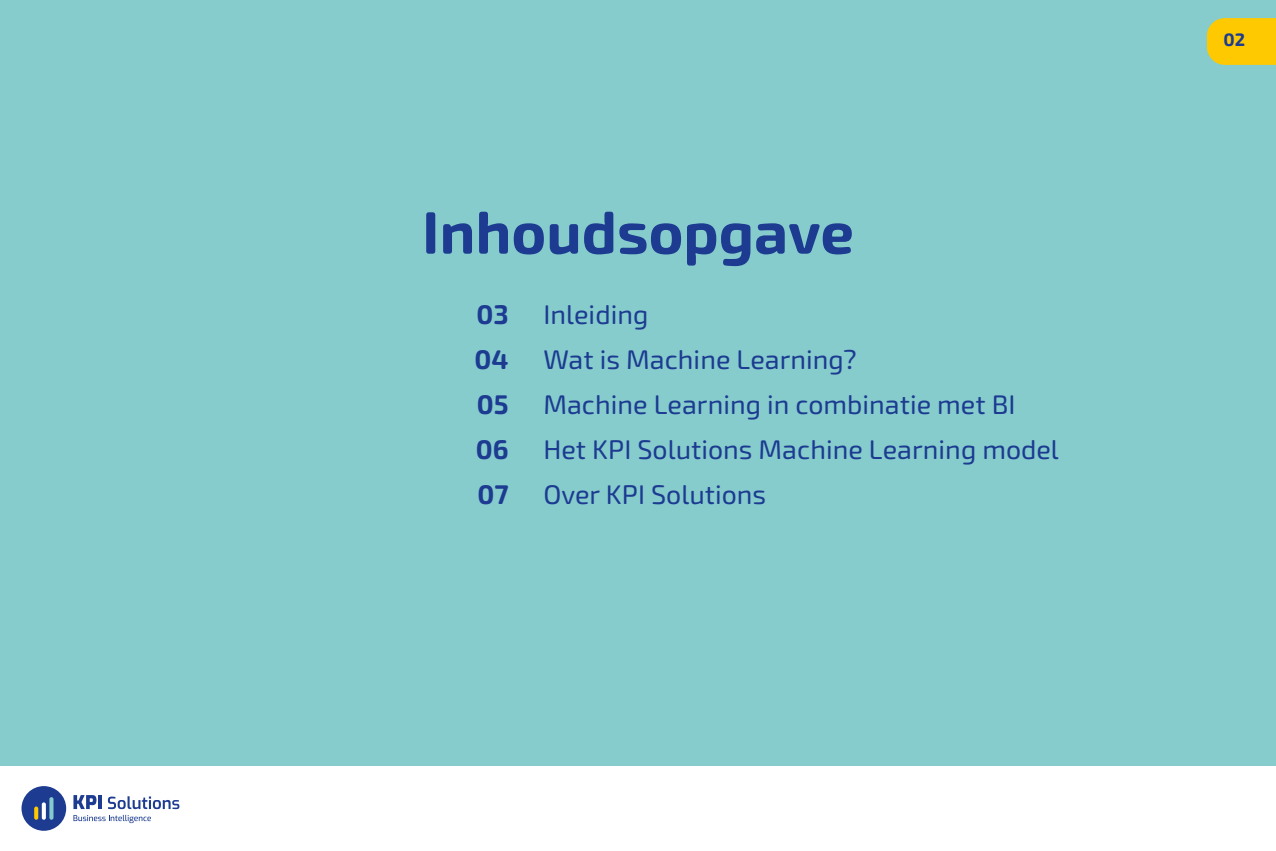
<style>
.page{position:relative;width:1276px;height:851px;background:#fff}
.page>*{position:absolute;margin:0;border:0;box-sizing:border-box;transform-origin:0 0}
.t1{font:700 60px "Exo Soft";color:#1c3b91}
.t2{font:27px/45px "Exo Soft";color:#1c3b91}
.t3{font:700 27px/45px "Exo Soft";color:#1c3b91;text-align:justify}
.t4{font:700 18px "Exo Soft";color:#1c3b91}
</style>
<div class="page">
<div style="left:0;top:0;width:1276px;height:765px;background:#86cccc"></div>
<svg style="left:1206px;top:18px;width:70px;height:47px;background:#f6c90d"></svg>
<div style="left:22px;top:786px;width:44px;height:44px;background:#1c3b91;border-radius:50%"></div>
<svg style="left:34px;top:806px;width:4px;height:13px"></svg>
<svg style="left:42px;top:802px;width:4px;height:17px"></svg>
<svg style="left:49px;top:797px;width:4px;height:22px"></svg>
<svg style="left:73px;top:795px;width:106px;height:28px"></svg>
<h1 class="t1" style="left:422px;top:210px;width:433px">Inhoudsopgave</h1>
<p class="t2" style="left:543px;top:294px;width:517px">Inleiding<br>Wat is Machine Learning?<br>Machine Learning in combinatie met BI<br>Het KPI Solutions Machine Learning model<br>Over KPI Solutions</p>
<p class="t3" style="left:474px;top:295px;width:36px">03<br>04<br>05<br>06<br>07</p>
<p class="t4" style="left:1223px;top:33px;width:23px">02</p>
</div>
